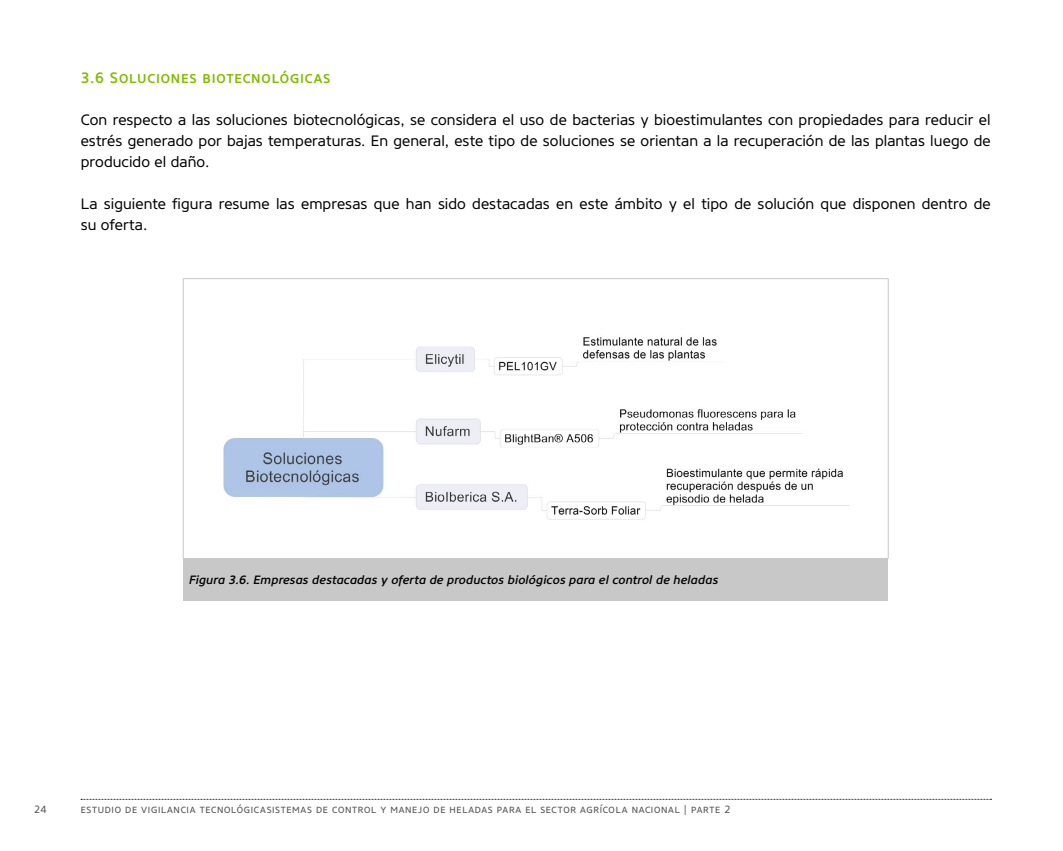
<style>
.page{position:relative;width:1063px;height:851px;background:#fff}
.page>*{position:absolute;margin:0;border:0;box-sizing:border-box;transform-origin:0 0}
.t1{font:15px/21px "Core Sans NR45";letter-spacing:.005em;color:#000;text-align:justify}
.t2{font:500 15px "Core Sans NRSC55";letter-spacing:.05em;color:#82bc00}
.t3{font:italic 500 12px "Core Sans NR55";letter-spacing:.01em;color:#000}
.t4{font:10.5px "Core Sans NRSC45";letter-spacing:.065em;color:#55565a}
</style>
<div class="page">
<svg style="left:81px;top:798px;width:910px;height:1px"></svg>
<div style="left:183px;top:558px;width:705px;height:43px;background:#c8c8c9"></div>
<hr style="left:183px;top:278px;width:705px;height:1px;background:#c8c8c8">
<hr style="left:183px;top:279px;width:1px;height:279px;background:#c8c8c8">
<hr style="left:888px;top:279px;width:1px;height:279px;background:#c8c8c8">
<img style="left:223px;top:337px;width:627px;height:183px">
<p class="t2" style="left:81px;top:68px;width:251px">3.6 SOLUCIONES BIOTECNOLÓGICAS</p>
<p class="t1" style="left:81px;top:110px;width:912px">Con respecto a las soluciones biotecnológicas, se considera el uso de bacterias y bioestimulantes con propiedades para reducir el estrés generado por bajas temperaturas. En general, este tipo de soluciones se orientan a la recuperación de las plantas luego de producido el daño.</p>
<p class="t1" style="left:81px;top:194px;width:911px">La siguiente figura resume las empresas que han sido destacadas en este ámbito y el tipo de solución que disponen dentro de su oferta.</p>
<p class="t3" style="left:189px;top:572px;width:531px">Figura 3.6. Empresas destacadas y oferta de productos biológicos para el control de heladas</p>
<p class="t4" style="left:34px;top:802px;width:14px">24</p>
<p class="t4" style="left:81px;top:802px;width:651px">ESTUDIO DE VIGILANCIA TECNOLÓGICASISTEMAS DE CONTROL Y MANEJO DE HELADAS PARA EL SECTOR AGRÍCOLA NACIONAL | PARTE 2</p>
</div>
